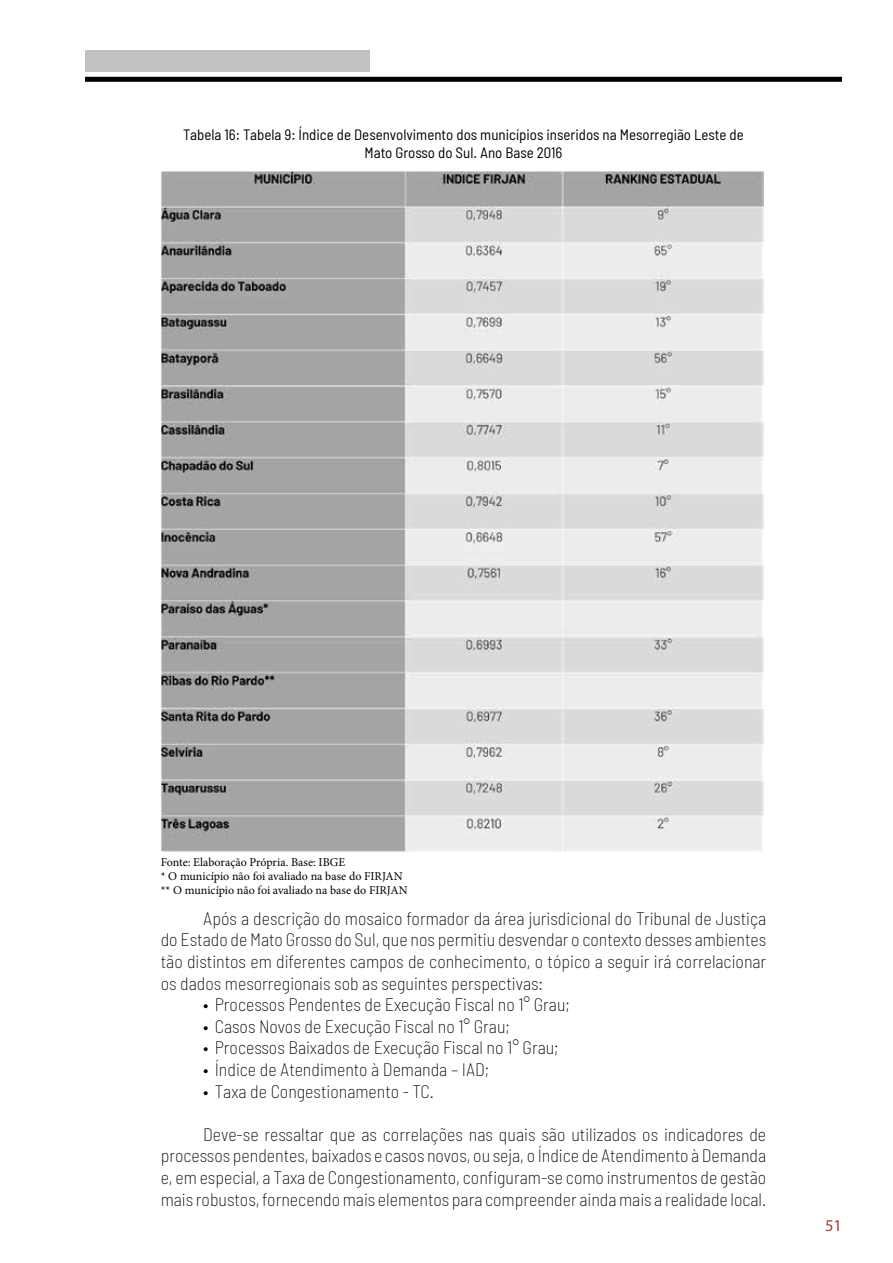
<style>
.page{position:relative;width:893px;height:1263px;background:#fff}
.page>*{position:absolute;margin:0;border:0;box-sizing:border-box;transform-origin:0 0}
.t1{font:200 semi-condensed 18px/21.6px "Barlow";color:#000;text-align:justify}
.t2{font:16.5px "Myriad Pro";color:#a53c38}
.t3{font:semi-condensed 15px/18px "Barlow";color:#000;text-align:center}
.t4{font:12px/14.4px "Minion Pro";color:#000}
</style>
<div class="page">
<img style="left:161px;top:171px;width:602px;height:680px">
<hr style="left:85px;top:77px;width:757px;height:4px;background:#000">
<p class="t3" style="left:183px;top:126px;width:562px">Tabela 16: Tabela 9: Índice de Desenvolvimento dos municípios inseridos na Mesorregião Leste de<br>Mato Grosso do Sul. Ano Base 2016</p>
<p class="t4" style="left:161px;top:855px;width:248px">Fonte: Elaboração Própria. Base: IBGE<br>* O município não foi avaliado na base do FIRJAN ** O município não foi avaliado na base do FIRJAN</p>
<p class="t1" style="left:161px;top:907px;width:607px;text-indent:43px">Após a descrição do mosaico formador da área jurisdicional do Tribunal de Justiça do Estado de Mato Grosso do Sul, que nos permitiu desvendar o contexto desses ambientes tão distintos em diferentes campos de conhecimento, o tópico a seguir irá correlacionar os dados mesorregionais sob as seguintes perspectivas:</p>
<p class="t1" style="left:203px;top:993px;width:368px">• Processos Pendentes de Execução Fiscal no 1° Grau;</p>
<p class="t1" style="left:203px;top:1015px;width:308px">• Casos Novos de Execução Fiscal no 1° Grau;</p>
<p class="t1" style="left:203px;top:1037px;width:357px">• Processos Baixados de Execução Fiscal no 1° Grau;</p>
<p class="t1" style="left:203px;top:1058px;width:287px">• Índice de Atendimento à Demanda – IAD;</p>
<p class="t1" style="left:203px;top:1080px;width:232px">• Taxa de Congestionamento - TC.</p>
<p class="t1" style="left:161px;top:1123px;width:607px;text-indent:43px">Deve-se ressaltar que as correlações nas quais são utilizados os indicadores de processos pendentes, baixados e casos novos, ou seja, o Índice de Atendimento à Demanda e, em especial, a Taxa de Congestionamento, configuram-se como instrumentos de gestão mais robustos, fornecendo mais elementos para compreender ainda mais a realidade local.</p>
<p class="t2" style="left:825px;top:1215px;width:18px">51</p>
</div>
